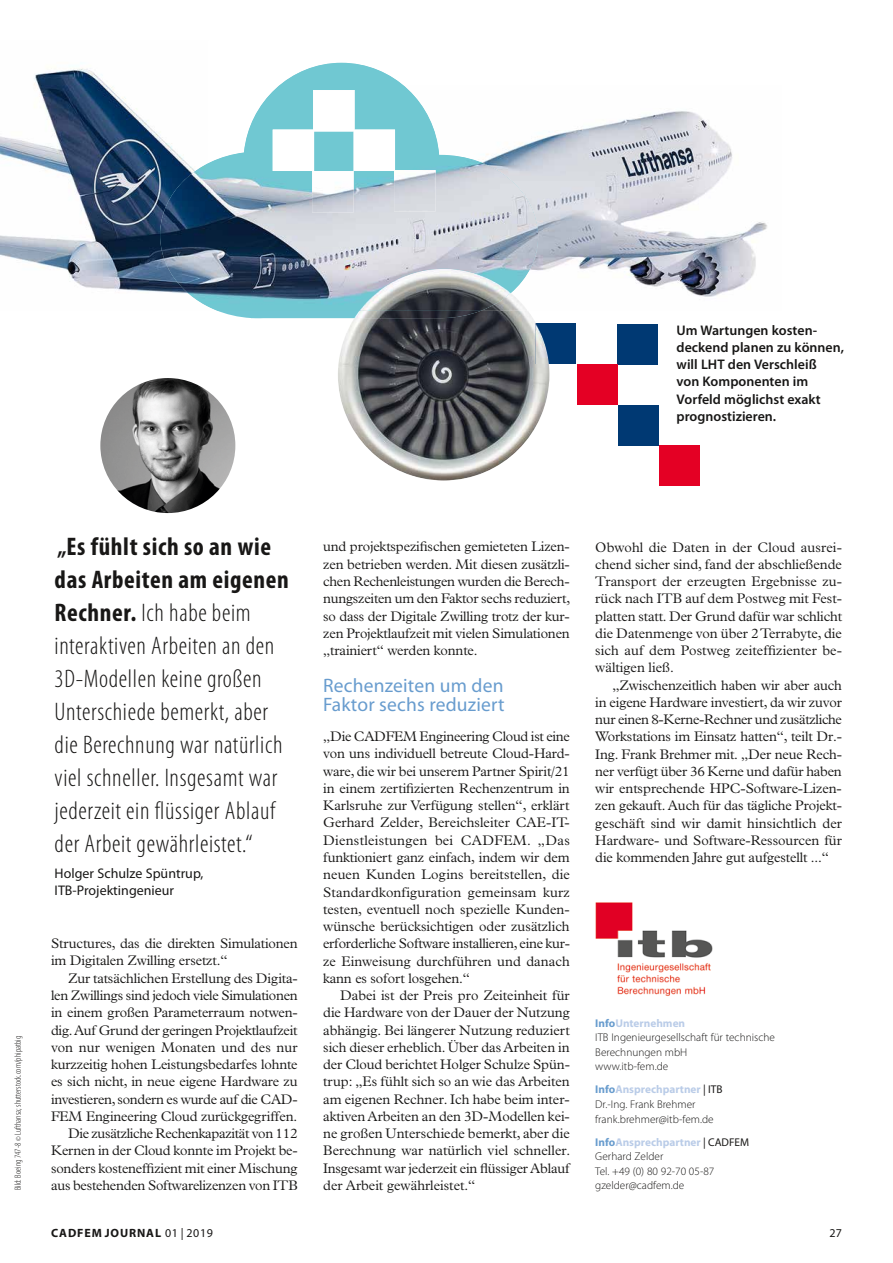
<style>
.page{position:relative;width:893px;height:1263px;background:#fff}
.page>*{position:absolute;margin:0;border:0;box-sizing:border-box;transform-origin:0 0}
.t1{font:300 condensed 25.5px/33px "Myriad Pro";letter-spacing:.025em;color:#181716}
.t2{font:19.5px/19.5px "Myriad Pro";letter-spacing:.01em;color:#689cce}
.t3{font:300 13.95px/17.2px "Plantin";letter-spacing:-.01em;color:#181716;text-align:justify}
.t4{font:600 13.95px/17.2px "Myriad Pro";color:#181716}
.t5{font:13.95px/17.2px "Myriad Pro";color:#181716}
.t6{font:700 12px "Myriad Pro";letter-spacing:.07em;color:#181716}
.t7{font:12px "Myriad Pro";color:#181716}
.t8{font:300 11.25px/14.5px "Myriad Pro";color:#181716}
.t9{font:300 condensed 9px "Myriad Pro";color:#181716}
.s1{font-size:7.05px}
.s2{font-weight:700}
.s3{font-weight:700;color:#689cce}
.s4{font-weight:700;color:#bacce8}
.s5{font-weight:400}
</style>
<div class="page">
<img style="left:100px;top:378px;width:135px;height:135px;border-radius:67px">
<div style="left:535px;top:323px;width:41px;height:41px;background:#003973"></div>
<div style="left:618px;top:405px;width:41px;height:41px;background:#003973"></div>
<div style="left:660px;top:446px;width:40px;height:40px;background:#e40024"></div>
<div style="left:617px;top:324px;width:41px;height:40px;background:#003973"></div>
<div style="left:577px;top:364px;width:41px;height:41px;background:#e40024"></div>
<img style="left:0;top:68px;width:160px;height:224px">
<img style="left:578px;top:111px;width:136px;height:19px">
<img style="left:538px;top:130px;width:194px;height:46px">
<img style="left:538px;top:176px;width:185px;height:45px">
<img style="left:538px;top:221px;width:229px;height:76px">
<img style="left:160px;top:63px;width:378px;height:248px">
<img style="left:273px;top:130px;width:41px;height:41px">
<img style="left:313px;top:90px;width:42px;height:41px">
<img style="left:312px;top:171px;width:42px;height:41px">
<img style="left:354px;top:130px;width:41px;height:41px">
<img style="left:394px;top:170px;width:42px;height:42px">
<img style="left:338px;top:311px;width:211px;height:169px">
<img style="left:354px;top:311px;width:127px;height:7px">
<img style="left:535px;top:323px;width:14px;height:41px">
<img style="left:481px;top:293px;width:47px;height:18px">
<svg style="left:427px;top:269px;width:16px;height:1px"></svg>
<img style="left:595px;top:902px;width:118px;height:94px">
<p class="t4" style="left:676px;top:321px;width:169px">Um Wartungen kosten&shy;deckend planen zu können, will LHT den Verschleiß<br>von Komponenten im<br>Vorfeld möglichst exakt prognostizieren.</p>
<p class="t9" style="left:13px;top:1190px;width:156px;rotate:-90deg">Bild: Boeing 747-8 <span class="s1">©</span> Lufthansa; shutterstock.com/phipatbig</p>
<p class="t1" style="left:55px;top:530px;width:236px"><span class="s2">„Es fühlt sich so an wie das Arbeiten am eigenen<br>Rechner.</span> Ich habe beim interaktiven Arbeiten an den<br>3D-Modellen keine großen<br>Unterschiede bemerkt, aber die Berechnung war natürlich viel schneller. Insgesamt war jederzeit ein flüssiger Ablauf der Arbeit gewährleistet.“</p>
<p class="t5" style="left:55px;top:865px;width:150px">Holger Schulze Spüntrup,<br>ITB-Projektingenieur</p>
<p class="t3" style="left:51px;top:935px;width:248px">Structures, das die direkten Simulationen im Digitalen Zwilling ersetzt.“</p>
<p class="t3" style="left:51px;top:969px;width:248px;text-align:right">Zur tatsächlichen Erstellung des Digita&shy;len Zwillings sind jedoch viele Simulationen in einem großen Parameterraum notwen&shy;dig. Auf Grund der geringen Projektlaufzeit von nur wenigen Monaten und des nur kurzzeitig hohen Leistungsbedarfes lohnte es sich nicht, in neue eigene Hardware zu investieren, sondern es wurde auf die CAD-FEM Engineering Cloud zurückgegriffen.<br>Die zusätzliche Rechenkapazität von 112<br>Kernen in der Cloud konnte im Projekt be&shy;sonders kosteneffizient mit einer Mischung aus bestehenden Softwarelizenzen von ITB</p>
<p class="t3" style="left:323px;top:538px;width:249px">und projektspezifischen gemieteten Lizen&shy;zen betrieben werden. Mit diesen zusätzli&shy;chen Rechenleistungen wurden die Berech&shy;nungszeiten um den Faktor sechs reduziert, so dass der Digitale Zwilling trotz der kur&shy;zen Projektlaufzeit mit vielen Simulationen „trainiert“ werden konnte.</p>
<h2 class="t2" style="left:323px;top:675px;width:183px">Rechenzeiten um den<br>Faktor sechs reduziert</h2>
<p class="t3" style="left:323px;top:728px;width:248px">„Die CADFEM Engineering Cloud ist eine von uns individuell betreute Cloud-Hard&shy;ware, die wir bei unserem Partner Spirit/21 in einem zertifizierten Rechenzentrum in Karlsruhe zur Verfügung stellen“, erklärt Gerhard Zelder, Bereichsleiter CAE-IT-Dienstleistungen bei CADFEM. „Das funktioniert ganz einfach, indem wir dem neuen Kunden Logins bereitstellen, die Standardkonfiguration gemeinsam kurz testen, eventuell noch spezielle Kunden&shy;wünsche berücksichtigen oder zusätzlich erforderliche Software installieren, eine kur&shy;ze Einweisung durchführen und danach kann es sofort losgehen.“</p>
<p class="t3" style="left:323px;top:987px;width:249px;text-indent:17px">Dabei ist der Preis pro Zeiteinheit für die Hardware von der Dauer der Nutzung abhängig. Bei längerer Nutzung reduziert sich dieser erheblich. Über das Arbeiten in der Cloud berichtet Holger Schulze Spün&shy;trup: „Es fühlt sich so an wie das Arbeiten am eigenen Rechner. Ich habe beim inter&shy;aktiven Arbeiten an den 3D-Modellen kei&shy;ne großen Unterschiede bemerkt, aber die Berechnung war natürlich viel schneller.<br>Insgesamt war jederzeit ein flüssiger Ablauf der Arbeit gewährleistet.“</p>
<p class="t3" style="left:595px;top:538px;width:248px">Obwohl die Daten in der Cloud ausrei&shy;chend sicher sind, fand der abschließende Transport der erzeugten Ergebnisse zu&shy;rück nach ITB auf dem Postweg mit Fest&shy;platten statt. Der Grund dafür war schlicht die Datenmenge von über 2 Terrabyte, die sich auf dem Postweg zeiteffizienter be&shy;wältigen ließ.</p>
<p class="t3" style="left:595px;top:676px;width:248px;text-indent:17px">„Zwischenzeitlich haben wir aber auch in eigene Hardware investiert, da wir zuvor nur einen 8-Kerne-Rechner und zusätzliche Workstations im Einsatz hatten“, teilt Dr.- Ing. Frank Brehmer mit. „Der neue Rech&shy;ner verfügt über 36 Kerne und dafür haben wir entsprechende HPC-Software-Lizen&shy;zen gekauft. Auch für das tägliche Projekt&shy;geschäft sind wir damit hinsichtlich der Hardware- und Software-Ressourcen für die kommenden Jahre gut aufgestellt ...“</p>
<p class="t8" style="left:595px;top:1015px;width:181px"><span class="s3">Info</span><span class="s4">Unternehmen<br></span>ITB Ingenieurgesellschaft für technische<br>Berechnungen mbH<br>www.itb-fem.de</p>
<p class="t8" style="left:595px;top:1082px;width:129px"><span class="s3">Info</span><span class="s4">Ansprechpartner</span> <span class="s5">| ITB<br></span>Dr.-Ing. Frank Brehmer frank.brehmer@itb-fem.de</p>
<p class="t8" style="left:595px;top:1134px;width:155px"><span class="s3">Info</span><span class="s4">Ansprechpartner</span> <span class="s5">| CADFEM<br></span>Gerhard Zelder<br>Tel. +49 (0) 80 92-70 05-87 gzelder@cadfem.de</p>
<p class="t6" style="left:51px;top:1225px;width:163px">CADFEM JOURNAL <span class="s5">01 | 2019</span></p>
<p class="t7" style="left:830px;top:1225px;width:14px">27</p>
</div>
